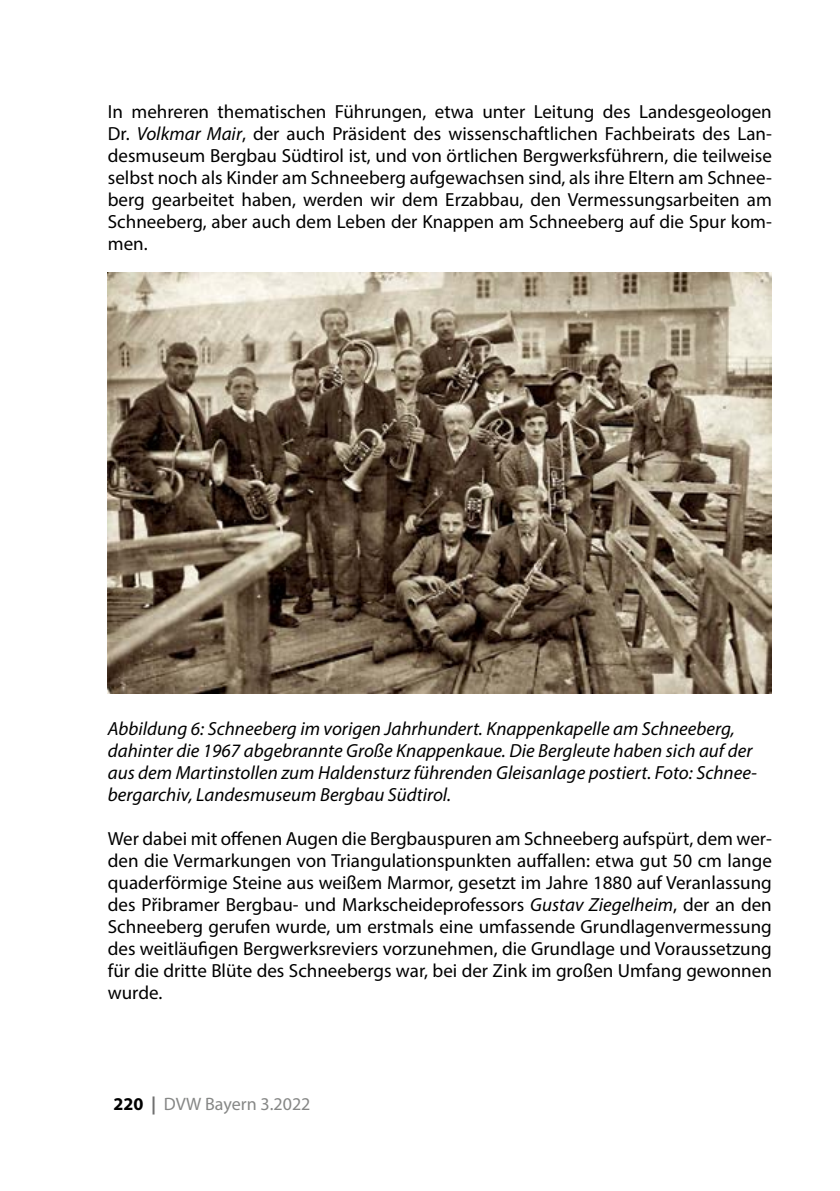
<style>
.page{position:relative;width:840px;height:1191px;background:#fff}
.page>*{position:absolute;margin:0;border:0;box-sizing:border-box;transform-origin:0 0}
.t1{font:19px/22px "Myriad Pro";color:#000;text-align:justify}
.t2{font:italic 19px/22px "Myriad Pro";color:#000}
.t3{font:18px "Myriad Pro";color:#868786}
.s1{font-style:italic}
.s2{font-weight:700;color:#000}
.s3{font-weight:700;color:#6e6e6e}
</style>
<div class="page">
<img style="left:108px;top:272px;width:663px;height:421px">
<p class="t1" style="left:108px;top:101px;width:665px">In mehreren thematischen Führungen, etwa unter Leitung des Landesgeologen Dr. <span class="s1">Volkmar Mair</span>, der auch Präsident des wissenschaftlichen Fachbeirats des Lan&shy;desmuseum Bergbau Südtirol ist, und von örtlichen Bergwerksführern, die teilweise selbst noch als Kinder am Schneeberg aufgewachsen sind, als ihre Eltern am Schnee&shy;berg gearbeitet haben, werden wir dem Erzabbau, den Vermessungsarbeiten am Schneeberg, aber auch dem Leben der Knappen am Schneeberg auf die Spur kom&shy;men.</p>
<p class="t2" style="left:108px;top:717px;width:650px">Abbildung 6: Schneeberg im vorigen Jahrhundert. Knappenkapelle am Schneeberg, dahinter die 1967 abgebrannte Große Knappenkaue. Die Bergleute haben sich auf der aus dem Martinstollen zum Haldensturz führenden Gleisanlage postiert. Foto: Schnee&shy;bergarchiv, Landesmuseum Bergbau Südtirol.</p>
<p class="t1" style="left:108px;top:827px;width:665px">Wer dabei mit offenen Augen die Bergbauspuren am Schneeberg aufspürt, dem wer&shy;den die Vermarkungen von Triangulationspunkten auffallen: etwa gut 50 cm lange quaderförmige Steine aus weißem Marmor, gesetzt im Jahre 1880 auf Veranlassung des Přibramer Bergbau- und Markscheideprofessors <span class="s1">Gustav Ziegelheim</span>, der an den Schneeberg gerufen wurde, um erstmals eine umfassende Grundlagenvermessung des weitläufigen Bergwerksreviers vorzunehmen, die Grundlage und Voraussetzung für die dritte Blüte des Schneebergs war, bei der Zink im großen Umfang gewonnen wurde.</p>
<p class="t3" style="left:113px;top:1093px;width:198px"><span class="s2">220</span> <span class="s3">|</span> DVW Bayern 3.2022</p>
</div>
